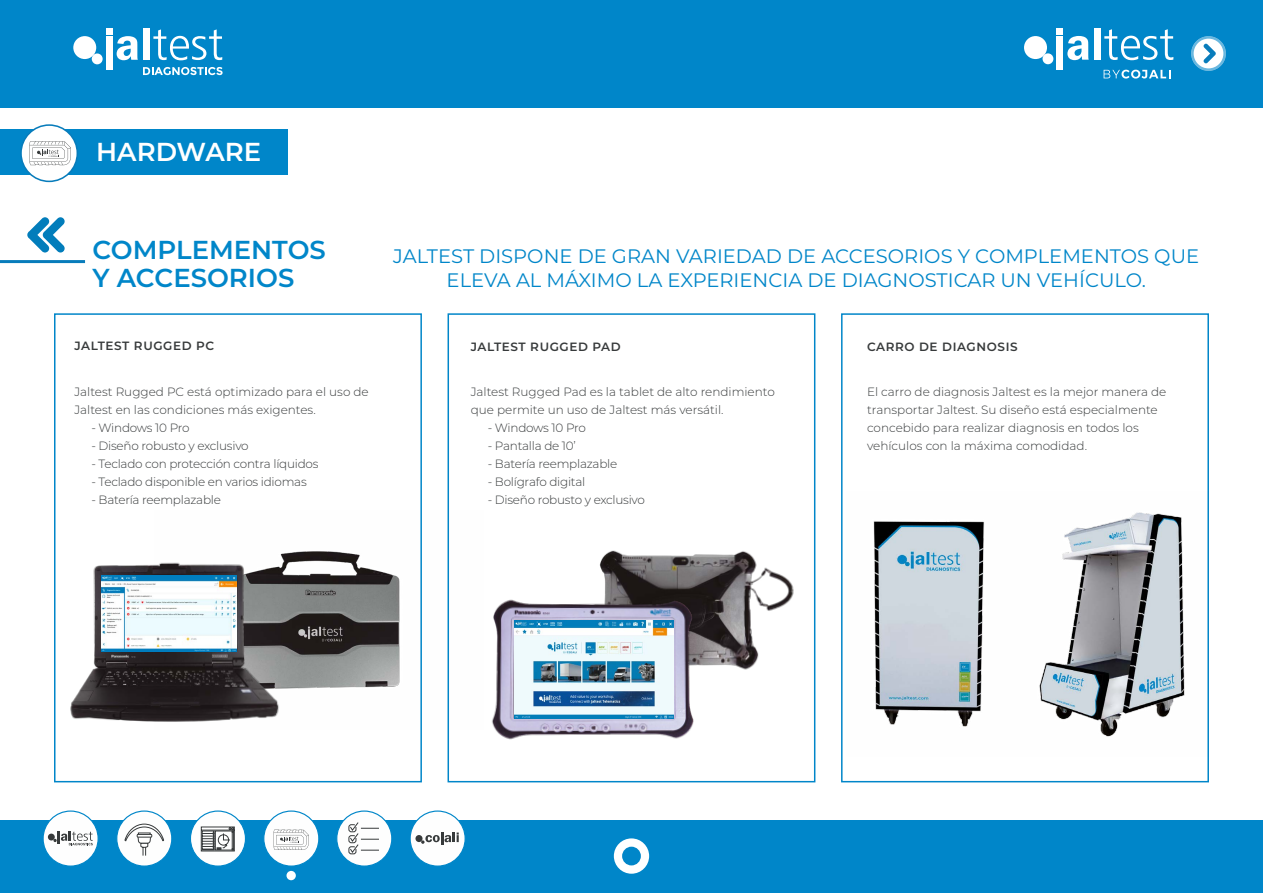
<style>
.page{position:relative;width:1263px;height:893px;background:#fff}
.page>*{position:absolute;margin:0;border:0;box-sizing:border-box;transform-origin:0 0}
.t1{font:600 25.95px/28.5px "Montserrat";color:#0086c9}
.t2{font:600 25.95px "Montserrat";color:#fff}
.t3{font:19.5px/23.4px "Montserrat";color:#0086c9;text-align:center}
.t4{font:300 12px/18px "Montserrat";letter-spacing:-.005em;color:#373a3b}
.t5{font:600 12px "Montserrat";letter-spacing:.05em;color:#373a3b}
.t6{font:300 12px "Montserrat";letter-spacing:-.025em;color:#373a3b}
</style>
<div class="page">
<div style="left:0;top:821px;width:1263px;height:72px;background:#0086c9"></div>
<svg style="left:614px;top:838px;width:35px;height:36px"></svg>
<div style="left:286px;top:871px;width:10px;height:9px;background:#fff;border-radius:50%"></div>
<div style="left:0;top:0;width:1263px;height:107px;background:#0086c9"></div>
<div style="left:106px;top:28px;width:6px;height:7px;background:#fff"></div>
<svg style="left:117px;top:36px;width:21px;height:24px"></svg>
<div style="left:143px;top:28px;width:7px;height:32px;background:#fff"></div>
<svg style="left:153px;top:29px;width:69px;height:31px"></svg>
<div style="left:106px;top:37px;width:6px;height:33px;background:#fff"></div>
<div style="left:73px;top:36px;width:23px;height:23px;background:#fff;border-radius:50%"></div>
<div style="left:92px;top:53px;width:11px;height:11px;background:#fff;border-radius:50%"></div>
<svg style="left:143px;top:67px;width:80px;height:8px"></svg>
<div style="left:0;top:129px;width:288px;height:46px;background:#0086c9"></div>
<div style="left:21px;top:125px;width:56px;height:56px;background:#fff;border-radius:50%"></div>
<div style="left:20px;top:124px;width:58px;height:58px;border:2px solid #087cbb;border-radius:50%"></div>
<svg style="left:29px;top:141px;width:42px;height:24px"></svg>
<hr style="left:0;top:260px;width:85px;height:3px;background:#087cbb">
<div style="left:54px;top:313px;width:368px;height:469px;border:2px solid #0086c9"></div>
<div style="left:447px;top:313px;width:368px;height:469px;border:2px solid #0086c9"></div>
<div style="left:841px;top:313px;width:368px;height:469px;border:2px solid #0086c9"></div>
<img style="left:873px;top:491px;width:336px;height:266px">
<img style="left:599px;top:526px;width:217px;height:170px">
<img style="left:492px;top:597px;width:214px;height:143px">
<img style="left:515px;top:621px;width:158px;height:97px">
<img style="left:342px;top:510px;width:108px;height:220px">
<img style="left:54px;top:505px;width:288px;height:245px">
<img style="left:102px;top:576px;width:135px;height:76px">
<svg style="left:27px;top:217px;width:38px;height:36px"></svg>
<div style="left:1056px;top:28px;width:7px;height:7px;background:#fff"></div>
<svg style="left:1067px;top:36px;width:22px;height:24px"></svg>
<div style="left:1094px;top:28px;width:6px;height:32px;background:#fff"></div>
<svg style="left:1104px;top:29px;width:69px;height:31px"></svg>
<div style="left:1056px;top:37px;width:7px;height:33px;background:#fff"></div>
<div style="left:1024px;top:36px;width:23px;height:23px;background:#fff;border-radius:50%"></div>
<div style="left:1042px;top:53px;width:11px;height:11px;background:#fff;border-radius:50%"></div>
<svg style="left:1103px;top:70px;width:67px;height:9px"></svg>
<svg style="left:1191px;top:36px;width:35px;height:35px"></svg>
<div style="left:1191px;top:36px;width:35px;height:35px;border:2px solid #0086c9;border-radius:50%"></div>
<svg style="left:1203px;top:44px;width:13px;height:19px"></svg>
<div style="left:43px;top:811px;width:55px;height:55px;background:#fefefe;border-radius:50%"></div>
<div style="left:43px;top:810px;width:56px;height:57px;border:1px solid #0086c9;border-radius:50%"></div>
<div style="left:117px;top:811px;width:55px;height:55px;background:#fefefe;border-radius:50%"></div>
<div style="left:116px;top:810px;width:56px;height:57px;border:1px solid #0086c9;border-radius:50%"></div>
<div style="left:190px;top:811px;width:55px;height:55px;background:#fefefe;border-radius:50%"></div>
<div style="left:190px;top:810px;width:56px;height:57px;border:1px solid #0086c9;border-radius:50%"></div>
<div style="left:337px;top:811px;width:55px;height:55px;background:#fefefe;border-radius:50%"></div>
<div style="left:336px;top:810px;width:56px;height:57px;border:1px solid #0086c9;border-radius:50%"></div>
<div style="left:264px;top:811px;width:55px;height:55px;background:#fefefe;border-radius:50%"></div>
<div style="left:263px;top:810px;width:56px;height:57px;border:1px solid #0086c9;border-radius:50%"></div>
<div style="left:410px;top:811px;width:55px;height:55px;background:#fefefe;border-radius:50%"></div>
<div style="left:409px;top:810px;width:57px;height:57px;border:1px solid #0086c9;border-radius:50%"></div>
<div style="left:415px;top:835px;width:7px;height:7px;background:#373a3b;border-radius:50%"></div>
<svg style="left:421px;top:832px;width:38px;height:13px"></svg>
<svg style="left:274px;top:830px;width:35px;height:20px"></svg>
<svg style="left:348px;top:822px;width:31px;height:32px"></svg>
<svg style="left:124px;top:823px;width:40px;height:33px"></svg>
<svg style="left:201px;top:826px;width:34px;height:25px"></svg>
<div style="left:48px;top:834px;width:7px;height:6px;background:#373a3b;border-radius:50%"></div>
<svg style="left:53px;top:831px;width:40px;height:14px"></svg>
<h1 class="t2" style="left:96px;top:134px;width:166px">HARDWARE</h1>
<h1 class="t1" style="left:92px;top:234px;width:235px">COMPLEMENTOS<br>Y ACCESORIOS</h1>
<h2 class="t3" style="left:393px;top:244px;width:807px">JALTEST DISPONE DE GRAN VARIEDAD DE ACCESORIOS Y COMPLEMENTOS QUE<br>ELEVA AL MÁXIMO LA EXPERIENCIA DE DIAGNOSTICAR UN VEHÍCULO.</h2>
<p class="t5" style="left:74px;top:337px;width:141px">JALTEST RUGGED PC</p>
<p class="t5" style="left:471px;top:338px;width:152px">JALTEST RUGGED PAD</p>
<p class="t5" style="left:867px;top:338px;width:152px">CARRO DE DIAGNOSIS</p>
<p class="t4" style="left:867px;top:382px;width:301px">El carro de diagnosis Jaltest es la mejor manera de transportar Jaltest. Su diseño está especialmente concebido para realizar diagnosis en todos los vehículos con la máxima comodidad.</p>
<p class="t4" style="left:74px;top:382px;width:296px">Jaltest Rugged PC está optimizado para el uso de<br>Jaltest en las condiciones más exigentes.</p>
<p class="t6" style="left:91px;top:420px;width:100px">- Windows 10 Pro</p>
<p class="t4" style="left:91px;top:436px;width:159px">- Diseño robusto y exclusivo</p>
<p class="t4" style="left:91px;top:454px;width:229px">- Teclado con protección contra líquidos</p>
<p class="t4" style="left:91px;top:472px;width:217px">- Teclado disponible en varios idiomas</p>
<p class="t4" style="left:91px;top:490px;width:131px">- Batería reemplazable</p>
<p class="t4" style="left:471px;top:382px;width:306px">Jaltest Rugged Pad es la tablet de alto rendimiento que permite un uso de Jaltest más versátil.</p>
<p class="t6" style="left:488px;top:420px;width:100px">- Windows 10 Pro</p>
<p class="t4" style="left:488px;top:436px;width:90px">- Pantalla de 10’</p>
<p class="t4" style="left:488px;top:454px;width:131px">- Batería reemplazable</p>
<p class="t4" style="left:488px;top:472px;width:99px">- Bolígrafo digital</p>
<p class="t4" style="left:488px;top:490px;width:159px">- Diseño robusto y exclusivo</p>
</div>
